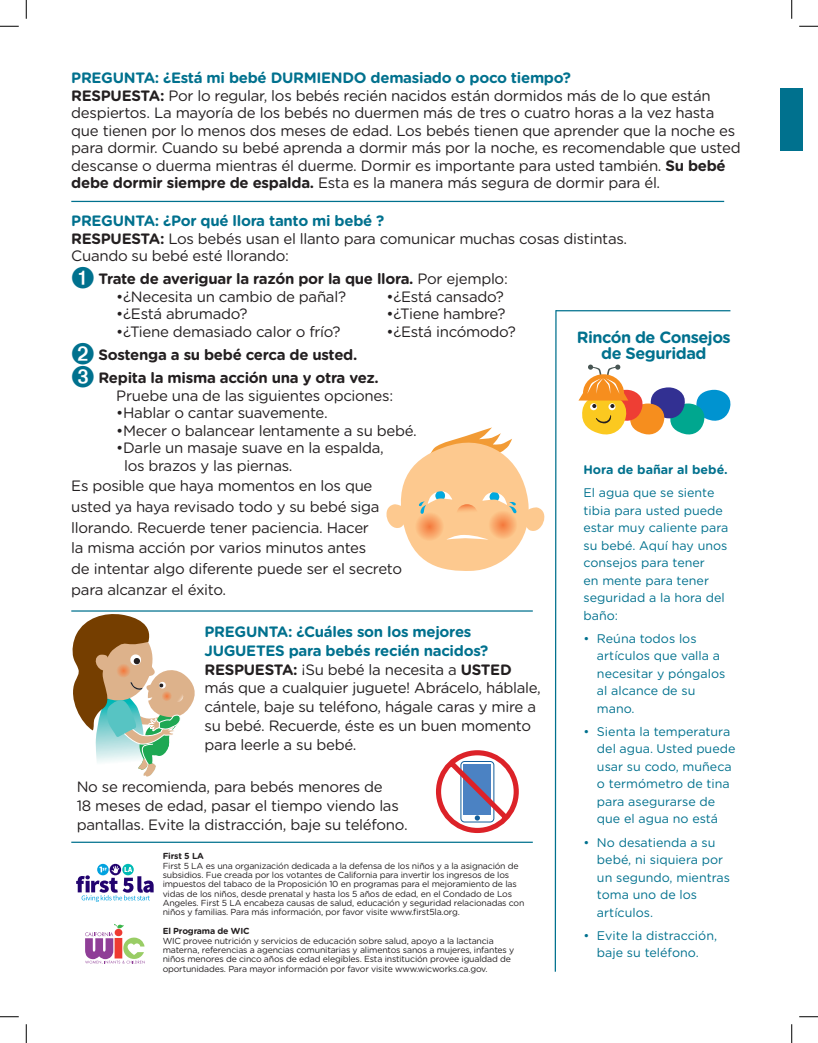
<style>
.page{position:relative;width:818px;height:1043px;background:#fff}
.page>*{position:absolute;margin:0;border:0;box-sizing:border-box;transform-origin:0 0}
.t1{font:700 16.25px/16.2px "Gotham Rounded";letter-spacing:-.03em;color:#00718e;text-align:center}
.t2{font:15px/17.5px "Gotham Rounded";letter-spacing:-.02em;color:#231f20}
.t3{font:700 15px/18.8px "Gotham Rounded";letter-spacing:-.02em;color:#00718e}
.t4{font:700 15px "Gotham Rounded";letter-spacing:-.02em;color:#231f20}
.t5{font:12.5px/17.5px "Gotham Rounded";color:#00718e}
.t6{font:700 12.5px "Gotham Rounded";color:#00718e}
.t7{font:8.75px/9.4px "Gotham Rounded";letter-spacing:-.02em;color:#231f20}
.t8{font:700 8.75px "Gotham Rounded";letter-spacing:-.02em;color:#231f20}
.s1{font-weight:700}
.s2{color:#00718e}
.s3{font-weight:400}
</style>
<div class="page">
<hr style="left:71px;top:610px;width:461px;height:1px;background:#00718e">
<hr style="left:71px;top:201px;width:653px;height:1px;background:#00718e">
<div style="left:780px;top:89px;width:22px;height:62px;background:#00718e"></div>
<svg style="left:386px;top:427px;width:158px;height:144px"></svg>
<hr style="left:71px;top:841px;width:461px;height:1px;background:#00718e">
<svg style="left:578px;top:364px;width:152px;height:70px"></svg>
<hr style="left:556px;top:310px;width:174px;height:1px;background:#00718e">
<svg style="left:554px;top:310px;width:3px;height:662px"></svg>
<svg style="left:76px;top:865px;width:78px;height:37px"></svg>
<svg style="left:85px;top:924px;width:60px;height:40px"></svg>
<svg style="left:72px;top:614px;width:123px;height:162px"></svg>
<svg style="left:436px;top:750px;width:82px;height:83px"></svg>
<svg style="left:0;top:25px;width:19px;height:2px"></svg>
<svg style="left:799px;top:25px;width:19px;height:2px"></svg>
<svg style="left:0;top:1016px;width:19px;height:1px"></svg>
<svg style="left:799px;top:1016px;width:19px;height:1px"></svg>
<svg style="left:25px;top:0;width:2px;height:19px"></svg>
<svg style="left:25px;top:1024px;width:2px;height:18px"></svg>
<svg style="left:791px;top:0;width:1px;height:19px"></svg>
<svg style="left:791px;top:1024px;width:1px;height:18px"></svg>
<p class="t3" style="left:71px;top:68px;width:501px">PREGUNTA: ¿Está mi bebé DURMIENDO demasiado o poco tiempo?</p>
<p class="t2" style="left:71px;top:86px;width:670px"><span class="s1">RESPUESTA:</span> Por lo regular, los bebés recién nacidos están dormidos más de lo que están despiertos. La mayoría de los bebés no duermen más de tres o cuatro horas a la vez hasta que tienen por lo menos dos meses de edad. Los bebés tienen que aprender que la noche es para dormir. Cuando su bebé aprenda a dormir más por la noche, es recomendable que usted descanse o duerma mientras él duerme. Dormir es importante para usted también. <span class="s1">Su bebé debe dormir siempre de espalda.</span> Esta es la manera más segura de dormir para él.</p>
<p class="t3" style="left:71px;top:211px;width:314px">PREGUNTA: ¿Por qué llora tanto mi bebé ?</p>
<p class="t2" style="left:71px;top:229px;width:557px"><span class="s1">RESPUESTA:</span> Los bebés usan el llanto para comunicar muchas cosas distintas.<br>Cuando su bebé esté llorando:</p>
<p class="t4" style="left:71px;top:268px;width:438px"><span class="s2">➊</span> Trate de averiguar la razón por la que llora. <span class="s3">Por ejemplo:</span></p>
<p class="t2" style="left:116px;top:287px;width:231px">•¿Necesita un cambio de pañal?</p>
<p class="t2" style="left:386px;top:287px;width:119px">•¿Está cansado?</p>
<p class="t2" style="left:116px;top:305px;width:133px">•¿Está abrumado?</p>
<p class="t2" style="left:386px;top:305px;width:121px">•¿Tiene hambre?</p>
<p class="t2" style="left:116px;top:322px;width:226px">•¿Tiene demasiado calor o frío?</p>
<p class="t2" style="left:386px;top:322px;width:131px">•¿Está incómodo?</p>
<p class="t4" style="left:71px;top:344px;width:287px"><span class="s2">➋</span> Sostenga a su bebé cerca de usted.</p>
<p class="t4" style="left:71px;top:367px;width:309px"><span class="s2">➌</span> Repita la misma acción una y otra vez.</p>
<p class="t2" style="left:116px;top:386px;width:278px">Pruebe una de las siguientes opciones:</p>
<p class="t2" style="left:116px;top:403px;width:213px">•Hablar o cantar suavemente.</p>
<p class="t2" style="left:116px;top:421px;width:302px">•Mecer o balancear lentamente a su bebé.</p>
<p class="t2" style="left:124px;top:438px;width:261px;text-indent:-8px">•Darle un masaje suave en la espalda, los brazos y las piernas.</p>
<p class="t2" style="left:71px;top:476px;width:303px">Es posible que haya momentos en los que</p>
<p class="t2" style="left:71px;top:497px;width:310px">usted ya haya revisado todo y su bebé siga</p>
<p class="t2" style="left:71px;top:518px;width:299px">llorando. Recuerde tener paciencia. Hacer</p>
<p class="t2" style="left:71px;top:538px;width:296px">la misma acción por varios minutos antes</p>
<p class="t2" style="left:71px;top:559px;width:332px">de intentar algo diferente puede ser el secreto</p>
<p class="t2" style="left:71px;top:580px;width:156px">para alcanzar el éxito.</p>
<p class="t3" style="left:204px;top:621px;width:285px">PREGUNTA: ¿Cuáles son los mejores<br>JUGUETES para bebés recién nacidos?</p>
<p class="t2" style="left:204px;top:659px;width:338px;line-height:18.8px"><span class="s1">RESPUESTA:</span> ¡Su bebé la necesita a <span class="s1">USTED </span>más que a cualquier juguete! Abrácelo, háblale, cántele, baje su teléfono, hágale caras y mire a su bebé. Recuerde, éste es un buen momento para leerle a su bebé.</p>
<p class="t2" style="left:77px;top:777px;width:332px;line-height:18.8px">No se recomienda, para bebés menores de<br>18 meses de edad, pasar el tiempo viendo las pantallas. Evite la distracción, baje su teléfono.</p>
<p class="t1" style="left:577px;top:328px;width:155px">Rincón de Consejos de Seguridad</p>
<p class="t6" style="left:583px;top:460px;width:146px">Hora de bañar al bebé.</p>
<p class="t5" style="left:583px;top:483px;width:146px">El agua que se siente tibia para usted puede estar muy caliente para su bebé. Aquí hay unos consejos para tener<br>en mente para tener seguridad a la hora del baño:</p>
<p class="t5" style="left:597px;top:629px;width:130px;text-indent:-13px">• Reúna todos los artículos que valla a necesitar y póngalos al alcance de su mano.</p>
<p class="t5" style="left:597px;top:722px;width:140px;text-indent:-13px">• Sienta la temperatura del agua. Usted puede usar su codo, muñeca o termómetro de tina para asegurarse de que el agua no está</p>
<p class="t5" style="left:597px;top:832px;width:134px;text-indent:-13px">• No desatienda a su bebé, ni siquiera por un segundo, mientras toma uno de los artículos.</p>
<p class="t5" style="left:583px;top:926px;width:135px;text-align:center">• Evite la distracción, baje su teléfono.</p>
<p class="t8" style="left:163px;top:849px;width:43px">First 5 LA</p>
<p class="t7" style="left:163px;top:860px;width:363px">First 5 LA es una organización dedicada a la defensa de los niños y a la asignación de subsidios. Fue creada por los votantes de California para invertir los ingresos de los impuestos del tabaco de la Proposición 10 en programas para el mejoramiento de las vidas de los niños, desde prenatal y hasta los 5 años de edad, en el Condado de Los Angeles. First 5 LA encabeza causas de salud, educación y seguridad relacionadas con niños y familias. Para más información, por favor visite www.first5la.org.</p>
<p class="t8" style="left:163px;top:924px;width:88px">El Programa de WIC</p>
<p class="t7" style="left:163px;top:935px;width:353px">WIC provee nutrición y servicios de educación sobre salud, apoyo a la lactancia materna, referencias a agencias comunitarias y alimentos sanos a mujeres, infantes y niños menores de cinco años de edad elegibles. Esta institución provee igualdad de oportunidades. Para mayor información por favor visite www.wicworks.ca.gov.</p>
</div>
